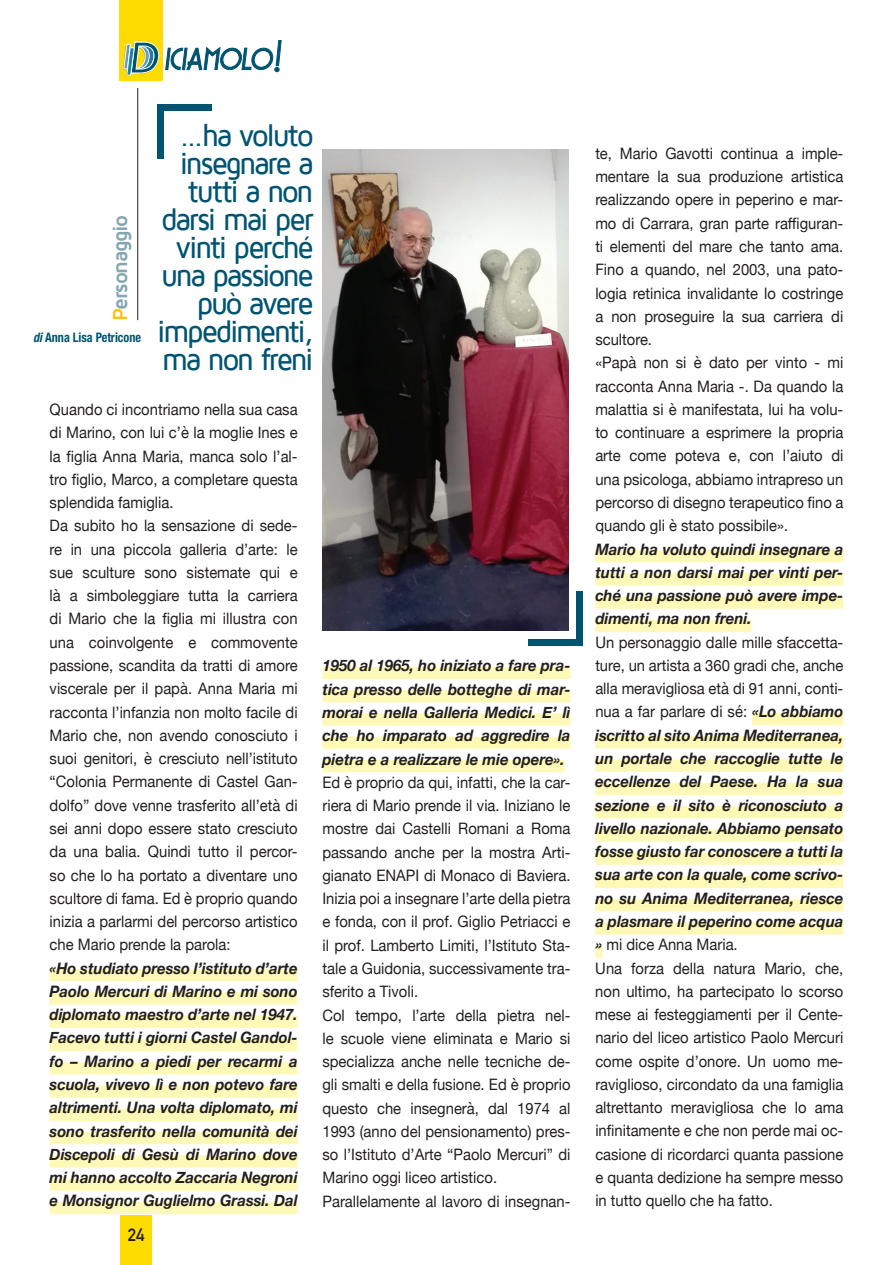
<style>
.page{position:relative;width:893px;height:1265px;background:#fff}
.page>*{position:absolute;margin:0;border:0;box-sizing:border-box;transform-origin:0 0}
.t1{font:500 31.5px/28px "Maven Pro";letter-spacing:-.075em;color:#005471;text-align:right;scale:.93 1}
.t2{font:700 21px "Maven Pro";letter-spacing:-.065em;color:#84a6b1}
.t3{font:700 17.5px "DIN Alternate";color:#231f20}
.t4{font:15.75px/23.3px "Helvetica Neue";color:#231f20;scale:.94 1}
.t5{font:italic 700 15.75px/23.3px "Helvetica Neue";color:#231f20;text-align:justify;scale:.95 1}
.t6{font:700 condensed 13.12px "Helvetica Neue";color:#005471;scale:.93 1}
.s1{color:#fec210}
.s2{font-style:italic}
.s3{font-weight:700;font-style:italic}
</style>
<div class="page">
<div style="left:120px;top:1215px;width:31px;height:50px;background:#ffdc01"></div>
<div style="left:119px;top:0;width:43px;height:81px;background:#ffdc01"></div>
<svg style="left:123px;top:40px;width:159px;height:36px"></svg>
<hr style="left:137px;top:88px;width:1px;height:232px;background:#231f20">
<div style="left:322px;top:667px;width:248px;height:12px;background:#fff9b8"></div>
<div style="left:322px;top:690px;width:248px;height:12px;background:#fff9b8"></div>
<div style="left:322px;top:713px;width:248px;height:13px;background:#fff9b8"></div>
<div style="left:322px;top:737px;width:248px;height:12px;background:#fff9b8"></div>
<div style="left:322px;top:760px;width:243px;height:12px;background:#fff9b8"></div>
<div style="left:50px;top:969px;width:248px;height:12px;background:#fff9b8"></div>
<div style="left:50px;top:992px;width:248px;height:13px;background:#fff9b8"></div>
<div style="left:50px;top:1016px;width:248px;height:12px;background:#fff9b8"></div>
<div style="left:50px;top:1039px;width:248px;height:12px;background:#fff9b8"></div>
<div style="left:50px;top:1062px;width:248px;height:12px;background:#fff9b8"></div>
<div style="left:50px;top:1085px;width:248px;height:13px;background:#fff9b8"></div>
<div style="left:50px;top:1109px;width:248px;height:12px;background:#fff9b8"></div>
<div style="left:50px;top:1132px;width:248px;height:12px;background:#fff9b8"></div>
<div style="left:50px;top:1155px;width:248px;height:12px;background:#fff9b8"></div>
<div style="left:50px;top:1179px;width:248px;height:12px;background:#fff9b8"></div>
<div style="left:50px;top:1202px;width:248px;height:12px;background:#fff9b8"></div>
<div style="left:595px;top:550px;width:248px;height:12px;background:#fff9b8"></div>
<div style="left:595px;top:573px;width:248px;height:13px;background:#fff9b8"></div>
<div style="left:595px;top:597px;width:248px;height:12px;background:#fff9b8"></div>
<div style="left:595px;top:620px;width:157px;height:12px;background:#fff9b8"></div>
<div style="left:752px;top:713px;width:91px;height:12px;background:#fff9b8"></div>
<div style="left:595px;top:736px;width:248px;height:12px;background:#fff9b8"></div>
<div style="left:595px;top:759px;width:248px;height:13px;background:#fff9b8"></div>
<div style="left:595px;top:783px;width:248px;height:12px;background:#fff9b8"></div>
<div style="left:595px;top:806px;width:248px;height:12px;background:#fff9b8"></div>
<div style="left:595px;top:829px;width:248px;height:13px;background:#fff9b8"></div>
<div style="left:595px;top:853px;width:248px;height:12px;background:#fff9b8"></div>
<div style="left:595px;top:876px;width:248px;height:12px;background:#fff9b8"></div>
<div style="left:595px;top:899px;width:248px;height:12px;background:#fff9b8"></div>
<div style="left:595px;top:922px;width:248px;height:13px;background:#fff9b8"></div>
<div style="left:595px;top:946px;width:7px;height:12px;background:#fff9b8"></div>
<img style="left:322px;top:150px;width:247px;height:480px">
<div style="left:158px;top:104px;width:6px;height:55px;background:#005471"></div>
<div style="left:158px;top:104px;width:54px;height:7px;background:#005471"></div>
<div style="left:577px;top:592px;width:6px;height:54px;background:#005471"></div>
<div style="left:528px;top:640px;width:55px;height:6px;background:#005471"></div>
<h2 class="t2" style="left:109px;top:321px;width:108px;rotate:-90deg"><span class="s1">P</span>ersonaggio</h2>
<p class="t6" style="left:33px;top:329px;width:118px"><span class="s2">di</span> Anna Lisa Petricone</p>
<h1 class="t1" style="left:157px;top:121px;width:170px">...ha voluto insegnare a tutti a non darsi mai per vinti perché una passione può avere impedimenti, ma non freni</h1>
<p class="t4" style="left:50px;top:399px;width:265px">Quando ci incontriamo nella sua casa di Marino, con lui c’è la moglie Ines e la figlia Anna Maria, manca solo l’al&shy;tro figlio, Marco, a completare questa splendida famiglia.<br>Da subito ho la sensazione di sede&shy;re in una piccola galleria d’arte: le sue sculture sono sistemate qui e là a simboleggiare tutta la carriera di Mario che la figlia mi illustra con una coinvolgente e commovente passione, scandita da tratti di amore viscerale per il papà. Anna Maria mi racconta l’infanzia non molto facile di Mario che, non avendo conosciuto i suoi genitori, è cresciuto nell’istituto “Colonia Permanente di Castel Gan&shy;dolfo” dove venne trasferito all’età di sei anni dopo essere stato cresciuto da una balia. Quindi tutto il percor&shy;so che lo ha portato a diventare uno scultore di fama. Ed è proprio quando inizia a parlarmi del percorso artistico che Mario prende la parola:</p>
<p class="t5" style="left:50px;top:957px;width:263px">«Ho studiato presso l’istituto d’arte Paolo Mercuri di Marino e mi sono diplomato maestro d’arte nel 1947.<br>Facevo tutti i giorni Castel Gandol&shy;fo – Marino a piedi per recarmi a scuola, vivevo lì e non potevo fare altrimenti. Una volta diplomato, mi sono trasferito nella comunità dei Discepoli di Gesù di Marino dove mi hanno accolto Zaccaria Negroni e Monsignor Guglielmo Grassi. Dal</p>
<p class="t3" style="left:128px;top:1222px;width:18px">24</p>
<p class="t5" style="left:322px;top:655px;width:263px">1950 al 1965, ho iniziato a fare pra&shy;tica presso delle botteghe di mar&shy;morai e nella Galleria Medici. E’ lì che ho imparato ad aggredire la pietra e a realizzare le mie opere».</p>
<p class="t4" style="left:322px;top:771px;width:265px">Ed è proprio da qui, infatti, che la car&shy;riera di Mario prende il via. Iniziano le mostre dai Castelli Romani a Roma passando anche per la mostra Arti&shy;gianato ENAPI di Monaco di Baviera.<br>Inizia poi a insegnare l’arte della pietra e fonda, con il prof. Giglio Petriacci e il prof. Lamberto Limiti, l’Istituto Sta&shy;tale a Guidonia, successivamente tra&shy;sferito a Tivoli.<br>Col tempo, l’arte della pietra nel&shy;le scuole viene eliminata e Mario si specializza anche nelle tecniche de&shy;gli smalti e della fusione. Ed è proprio questo che insegnerà, dal 1974 al 1993 (anno del pensionamento) pres&shy;so l’Istituto d’Arte “Paolo Mercuri” di Marino oggi liceo artistico.<br>Parallelamente al lavoro di insegnan-</p>
<p class="t4" style="left:595px;top:143px;width:265px">te, Mario Gavotti continua a imple&shy;mentare la sua produzione artistica realizzando opere in peperino e mar&shy;mo di Carrara, gran parte raffiguran&shy;ti elementi del mare che tanto ama.<br>Fino a quando, nel 2003, una pato&shy;logia retinica invalidante lo costringe a non proseguire la sua carriera di scultore.<br>«Papà non si è dato per vinto - mi racconta Anna Maria -. Da quando la malattia si è manifestata, lui ha volu&shy;to continuare a esprimere la propria arte come poteva e, con l’aiuto di una psicologa, abbiamo intrapreso un percorso di disegno terapeutico fino a quando gli è stato possibile».</p>
<p class="t5" style="left:595px;top:538px;width:263px">Mario ha voluto quindi insegnare a tutti a non darsi mai per vinti per&shy;ché una passione può avere impe&shy;dimenti, ma non freni.</p>
<p class="t4" style="left:595px;top:631px;width:265px">Un personaggio dalle mille sfaccetta&shy;ture, un artista a 360 gradi che, anche alla meravigliosa età di 91 anni, conti&shy;nua a far parlare di sé: <span class="s3">«Lo abbiamo iscritto al sito Anima Mediterranea, un portale che raccoglie tutte le eccellenze del Paese. Ha la sua sezione e il sito è riconosciuto a livello nazionale. Abbiamo pensato fosse giusto far conoscere a tutti la sua arte con la quale, come scrivo&shy;no su Anima Mediterranea, riesce a plasmare il peperino come acqua »</span> mi dice Anna Maria.<br>Una forza della natura Mario, che, non ultimo, ha partecipato lo scorso mese ai festeggiamenti per il Cente&shy;nario del liceo artistico Paolo Mercuri come ospite d’onore. Un uomo me&shy;raviglioso, circondato da una famiglia altrettanto meravigliosa che lo ama infinitamente e che non perde mai oc&shy;casione di ricordarci quanta passione e quanta dedizione ha sempre messo in tutto quello che ha fatto.</p>
</div>
